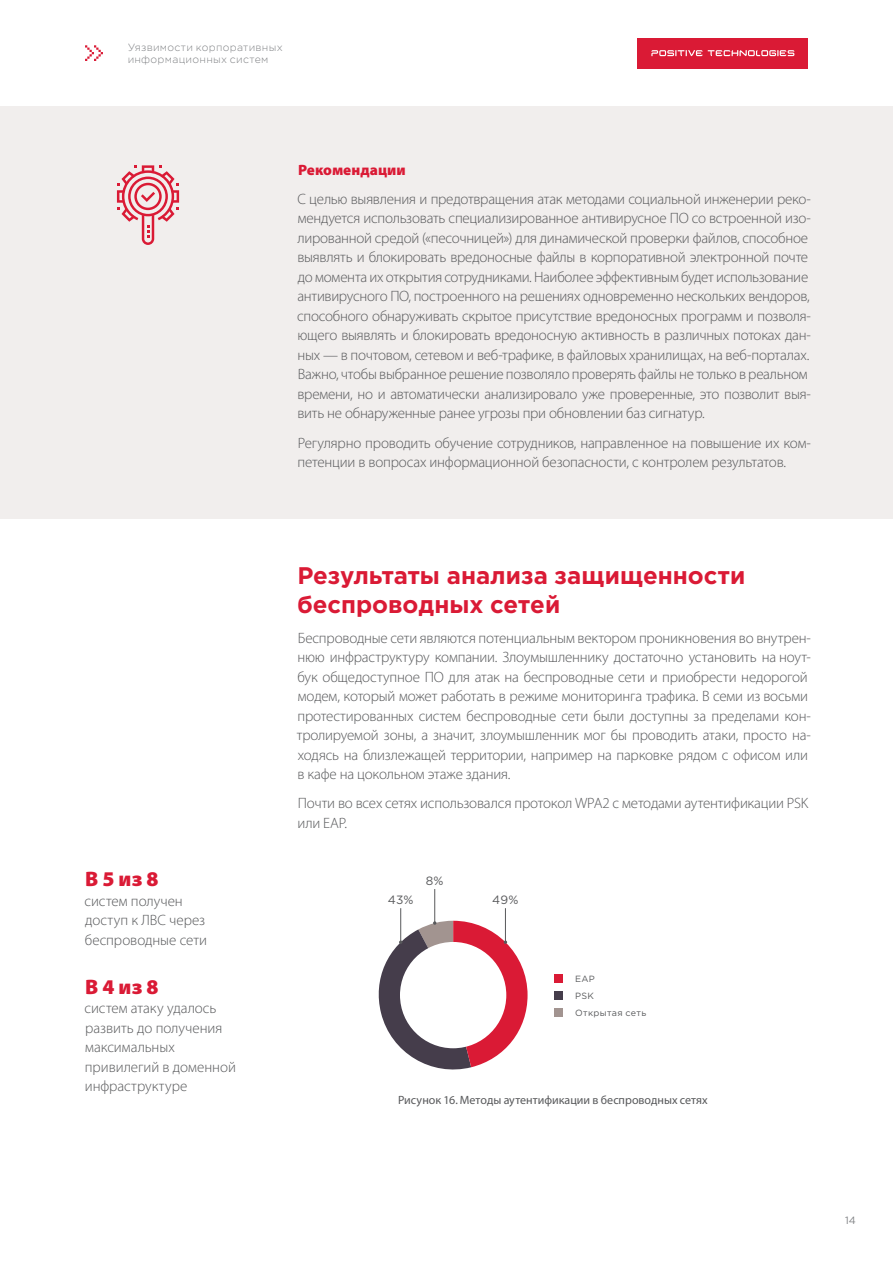
<style>
.page{position:relative;width:893px;height:1263px;background:#fff}
.page>*{position:absolute;margin:0;border:0;box-sizing:border-box;transform-origin:0 0}
.t1{font:700 24px/29.2px "Gotham Pro";color:#da1a35}
.t2{font:900 21px "Myriad Pro";color:#da1a35}
.t3{font:300 15px/19.5px "Myriad Pro";letter-spacing:-.015em;color:#58595b}
.t4{font:900 15px "Myriad Pro";color:#da1a35}
.t5{font:12px "Myriad Pro";color:#58595b}
.t6{font:12px "Gotham Pro";color:#58595b}
.t7{font:300 10.5px/12.6px "Gotham Pro";letter-spacing:.03em;color:#808285}
.t8{font:10.5px "Gotham Pro";color:#808285}
.t9{font:9px "Gotham Pro";letter-spacing:.04em;color:#58595b}
</style>
<div class="page">
<div style="left:0;top:106px;width:893px;height:413px;background:#f1eeed"></div>
<svg style="left:117px;top:165px;width:62px;height:80px"></svg>
<div style="left:554px;top:1008px;width:8px;height:8px;background:#a29490"></div>
<hr style="left:505px;top:908px;width:1px;height:34px;background:#58595b">
<hr style="left:400px;top:908px;width:1px;height:34px;background:#58595b">
<hr style="left:434px;top:889px;width:1px;height:34px;background:#58595b">
<svg style="left:378px;top:921px;width:150px;height:149px"></svg>
<div style="left:554px;top:991px;width:8px;height:8px;background:#453d4b"></div>
<div style="left:554px;top:974px;width:8px;height:8px;background:#da1a35"></div>
<div style="left:638px;top:38px;width:170px;height:30px;background:#da1a35"></div>
<svg style="left:651px;top:50px;width:143px;height:6px"></svg>
<svg style="left:85px;top:45px;width:18px;height:16px"></svg>
<p class="t7" style="left:128px;top:41px;width:157px">Уязвимости корпоративных информационных систем</p>
<h2 class="t2" style="left:85px;top:867px;width:75px">В 5 из 8</h2>
<p class="t3" style="left:85px;top:891px;width:124px">систем получен доступ к ЛВС через беспроводные сети</p>
<h2 class="t2" style="left:85px;top:975px;width:75px">В 4 из 8</h2>
<p class="t3" style="left:85px;top:999px;width:153px">систем атаку удалось развить до получения максимальных привилегий в доменной инфраструктуре</p>
<p class="t4" style="left:298px;top:161px;width:109px">Рекомендации</p>
<p class="t3" style="left:297px;top:189px;width:515px">С целью выявления и предотвращения атак методами социальной инженерии реко&shy;мендуется использовать специализированное антивирусное ПО со встроенной изо&shy;лированной средой («песочницей») для динамической проверки файлов, способное выявлять и блокировать вредоносные файлы в корпоративной электронной почте до момента их открытия сотрудниками. Наиболее эффективным будет использование антивирусного ПО, построенного на решениях одновременно нескольких вендоров, способного обнаруживать скрытое присутствие вредоносных программ и позволя&shy;ющего выявлять и блокировать вредоносную активность в различных потоках дан&shy;ных — в почтовом, сетевом и веб-трафике, в файловых хранилищах, на веб-порталах.<br>Важно, чтобы выбранное решение позволяло проверять файлы не только в реальном времени, но и автоматически анализировало уже проверенные, это позволит выя&shy;вить не обнаруженные ранее угрозы при обновлении баз сигнатур.</p>
<p class="t3" style="left:297px;top:433px;width:515px">Регулярно проводить обучение сотрудников, направленное на повышение их ком&shy;петенции в вопросах информационной безопасности, с контролем результатов.</p>
<h1 class="t1" style="left:297px;top:560px;width:450px">Результаты анализа защищенности беспроводных сетей</h1>
<p class="t3" style="left:297px;top:628px;width:516px">Беспроводные сети являются потенциальным вектором проникновения во внутрен&shy;нюю инфраструктуру компании. Злоумышленнику достаточно установить на ноут&shy;бук общедоступное ПО для атак на беспроводные сети и приобрести недорогой модем, который может работать в режиме мониторинга трафика. В семи из восьми протестированных систем беспроводные сети были доступны за пределами кон&shy;тролируемой зоны, а значит, злоумышленник мог бы проводить атаки, просто на&shy;ходясь на близлежащей территории, например на парковке рядом с офисом или в кафе на цокольном этаже здания.</p>
<p class="t3" style="left:297px;top:794px;width:512px">Почти во всех сетях использовался протокол WPA2 с методами аутентификации PSK или EAP.</p>
<p class="t6" style="left:426px;top:874px;width:19px">8%</p>
<p class="t6" style="left:388px;top:893px;width:27px">43%</p>
<p class="t6" style="left:492px;top:893px;width:28px">49%</p>
<p class="t9" style="left:575px;top:974px;width:21px">EAP</p>
<p class="t9" style="left:575px;top:991px;width:20px">PSK</p>
<p class="t9" style="left:575px;top:1008px;width:73px">Открытая сеть</p>
<p class="t5" style="left:398px;top:1094px;width:311px">Рисунок 16. Методы аутентификации в беспроводных сетях</p>
<p class="t8" style="left:845px;top:1215px;width:12px">14</p>
</div>
